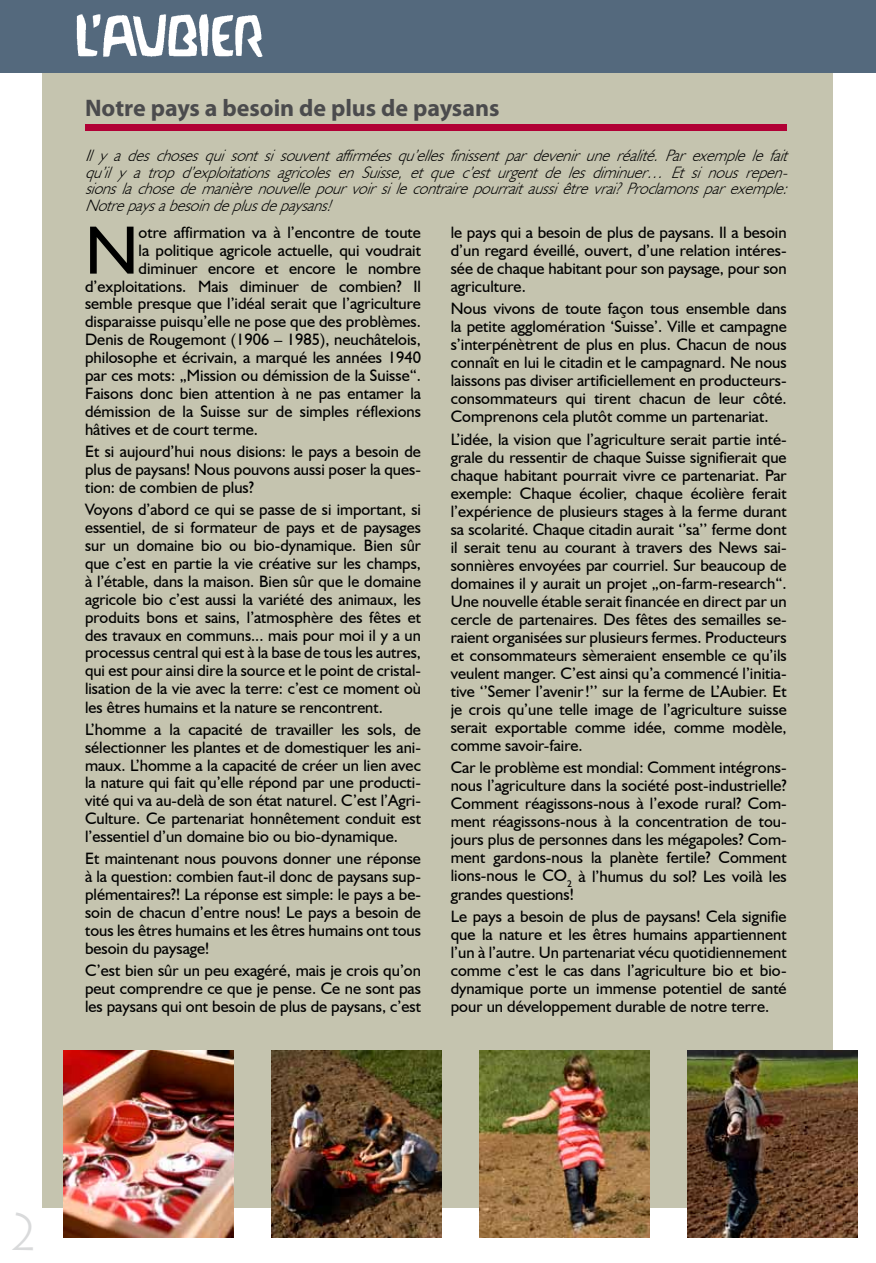
<style>
.page{position:relative;width:876px;height:1263px;background:#fff}
.page>*{position:absolute;margin:0;border:0;box-sizing:border-box;transform-origin:0 0}
.t1{font:68.7px "Humanist 521 BT";color:#000}
.t2{font:300 52.5px "Lithos Pro";color:#d9dadb;scale:.85 1}
.t3{font:700 24px "Myriad Pro";color:#4b4b4d}
.t4{font:16.5px/18px "Humanist 521 BT";color:#000;text-align:justify}
.t5{font:italic 300 16.5px/16.5px "Humanist 521 BT";color:#000;text-align:justify}
</style>
<div class="page">
<div style="left:43px;top:72px;width:790px;height:1136px;background:#c5c4af"></div>
<div style="left:0;top:0;width:876px;height:72px;background:#54697d"></div>
<img style="left:76px;top:14px;width:187px;height:43px">
<img style="left:64px;top:1050px;width:170px;height:187px">
<img style="left:687px;top:1050px;width:170px;height:187px">
<img style="left:479px;top:1050px;width:170px;height:187px">
<img style="left:272px;top:1050px;width:170px;height:187px">
<div style="left:85px;top:124px;width:702px;height:7px;background:#b10035"></div>
<h3 class="t3" style="left:85px;top:94px;width:416px">Notre pays a besoin de plus de paysans</h3>
<p class="t5" style="left:85px;top:147px;width:710px">Ily adeschosesquisontsisouventaffirméesqu’ellesfinissentpardeveniruneréalité.Parexemplelefait qu’il y a trop d’exploitations agricoles en Suisse, et que c’est urgent de les diminuer… Et si nous repen&shy;sionslachosedemanièrenouvellepourvoirsilecontrairepourraitaussiêtrevrai?Proclamonsparexemple:<br>Notrepaysabesoindeplusdepaysans!</p>
<h1 class="t1" style="left:85px;top:208px;width:55px">N</h1>
<p class="t4" style="left:139px;top:223px;width:284px">otre affirmation va à l’encontre de toute</p>
<p class="t4" style="left:139px;top:241px;width:284px">la politique agricole actuelle, qui voudrait</p>
<p class="t4" style="left:139px;top:259px;width:284px">diminuer encore et encore le nombre</p>
<p class="t4" style="left:85px;top:277px;width:337px">d’exploitations. Mais diminuer de combien? Il</p>
<p class="t4" style="left:85px;top:294px;width:337px">semble presque que l’idéal serait que l’agriculture</p>
<p class="t4" style="left:85px;top:312px;width:337px">disparaisse puisqu’elle ne pose que des problèmes.</p>
<p class="t4" style="left:85px;top:330px;width:337px">Denis de Rougemont (1906 – 1985), neuchâtelois,</p>
<p class="t4" style="left:85px;top:348px;width:337px">philosophe et écrivain, a marqué les années 1940</p>
<p class="t4" style="left:85px;top:366px;width:337px">par ces mots: „Mission ou démission de la Suisse“.</p>
<p class="t4" style="left:85px;top:384px;width:337px">Faisons donc bien attention à ne pas entamer la</p>
<p class="t4" style="left:85px;top:402px;width:337px">démission de la Suisse sur de simples réflexions</p>
<p class="t4" style="left:85px;top:420px;width:175px">hâtives et de court terme.</p>
<p class="t4" style="left:85px;top:442px;width:337px">Et si aujourd’hui nous disions: le pays a besoin de plus de paysans! Nous pouvons aussi poser la ques&shy;tion: de combien de plus?</p>
<p class="t4" style="left:85px;top:500px;width:337px">Voyons d’abord ce qui se passe de si important, si essentiel, de si formateur de pays et de paysages sur un domaine bio ou bio-dynamique. Bien sûr que c’est en partie la vie créative sur les champs, à l’étable, dans la maison. Bien sûr que le domaine agricole bio c’est aussi la variété des animaux, les produits bons et sains, l’atmosphère des fêtes et des travaux en communs... mais pour moi il y a un processus central qui est à la base de tous les autres, qui est pour ainsi dire la source et le point de cristal&shy;lisation de la vie avec la terre: c’est ce moment où les êtres humains et la nature se rencontrent.</p>
<p class="t4" style="left:85px;top:720px;width:337px">L’homme a la capacité de travailler les sols, de sélectionner les plantes et de domestiquer les ani&shy;maux. L’homme a la capacité de créer un lien avec la nature qui fait qu’elle répond par une producti&shy;vité qui va au-delà de son état naturel. C’est l’Agri-Culture. Ce partenariat honnêtement conduit est l’essentiel d’un domaine bio ou bio-dynamique.</p>
<p class="t4" style="left:85px;top:849px;width:337px">Et maintenant nous pouvons donner une réponse à la question: combien faut-il donc de paysans sup&shy;plémentaires?! La réponse est simple: le pays a be&shy;soin de chacun d’entre nous! Le pays a besoin de tous les êtres humains et les êtres humains ont tous besoin du paysage!</p>
<p class="t4" style="left:85px;top:961px;width:337px">C’est bien sûr un peu exagéré, mais je crois qu’on peut comprendre ce que je pense. Ce ne sont pas les paysans qui ont besoin de plus de paysans, c’est</p>
<p class="t4" style="left:451px;top:223px;width:337px">le pays qui a besoin de plus de paysans. Il a besoin d’un regard éveillé, ouvert, d’une relation intéres&shy;sée de chaque habitant pour son paysage, pour son agriculture.</p>
<p class="t4" style="left:451px;top:299px;width:337px">Nous vivons de toute façon tous ensemble dans la petite agglomération ‘Suisse’. Ville et campagne s’interpénètrent de plus en plus. Chacun de nous connaît en lui le citadin et le campagnard. Ne nous laissons pas diviser artificiellement en producteurs&shy;consommateurs qui tirent chacun de leur côté.<br>Comprenons cela plutôt comme un partenariat.</p>
<p class="t4" style="left:451px;top:430px;width:337px">L’idée, la vision que l’agriculture serait partie inté&shy;grale du ressentir de chaque Suisse signifierait que chaque habitant pourrait vivre ce partenariat. Par exemple: Chaque écolier, chaque écolière ferait l’expérience de plusieurs stages à la ferme durant sa scolarité. Chaque citadin aurait ‘’sa’’ ferme dont il serait tenu au courant à travers des News sai&shy;sonnières envoyées par courriel. Sur beaucoup de domaines il y aurait un projet „on-farm-research“.<br>Une nouvelle étable serait financée en direct par un cercle de partenaires. Des fêtes des semailles se&shy;raient organisées sur plusieurs fermes. Producteurs et consommateurs sèmeraient ensemble ce qu’ils veulent manger. C’est ainsi qu’a commencé l’initia&shy;tive ‘’Semer l’avenir!’’ sur la ferme de L’Aubier. Et je crois qu’une telle image de l’agriculture suisse serait exportable comme idée, comme modèle, comme savoir-faire.</p>
<p class="t4" style="left:451px;top:758px;width:337px">Car le problème est mondial: Comment intégrons&shy;nous l’agriculture dans la société post-industrielle?<br>Comment réagissons-nous à l’exode rural? Com&shy;ment réagissons-nous à la concentration de tou&shy;jours plus de personnes dans les mégapoles? Com&shy;ment gardons-nous la planète fertile? Comment lions-nous le CO<sub>2</sub> à l’humus du sol? Les voilà les grandes questions!</p>
<p class="t4" style="left:451px;top:907px;width:337px">Le pays a besoin de plus de paysans! Cela signifie que la nature et les êtres humains appartiennent l’un à l’autre. Un partenariat vécu quotidiennement comme c’est le cas dans l’agriculture bio et bio&shy;dynamique porte un immense potentiel de santé pour un développement durable de notre terre.</p>
<h2 class="t2" style="left:9px;top:1202px;width:39px">2</h2>
</div>
